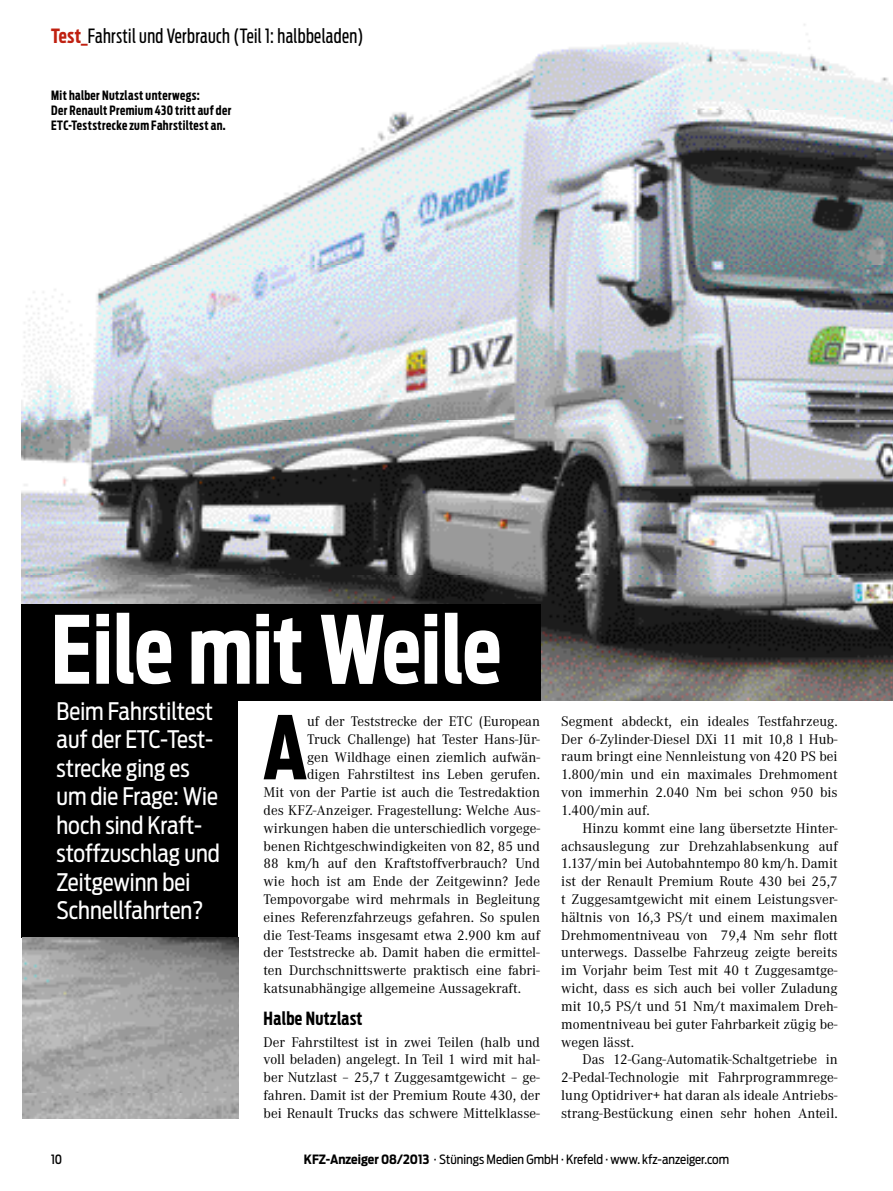
<style>
.page{position:relative;width:893px;height:1191px;background:#fff}
.page>*{position:absolute;margin:0;border:0;box-sizing:border-box;transform-origin:0 0}
.t1{font:700 93px "Antenna Extra Cond";letter-spacing:.005em;color:#fff}
.t2{font:700 86.7px "Antenna Extra Cond";color:#000}
.t3{font:24px/28.5px "Antenna Cond";color:#fff;scale:.95 1}
.t4{font:19.5px "Antenna Extra Cond";letter-spacing:.02em;color:#000}
.t5{font:700 18px "Antenna Extra Cond";letter-spacing:.02em;color:#000}
.t6{font:14.55px/17.9px "Corporate A";color:#000;text-align:justify}
.t7{font:700 12.75px/15px "Antenna Extra Cond";letter-spacing:.03em;color:#000}
.t8{font:12.75px "Antenna Cond";color:#000}
.t9{font:500 12.75px "Antenna Cond";color:#000;scale:.95 1}
.s1{font-weight:700;color:#c02010}
.s2{font-weight:700}
</style>
<div class="page">
<img style="left:21px;top:24px;width:872px;height:677px">
<div style="left:21px;top:604px;width:217px;height:334px;background:#000"></div>
<div style="left:51px;top:604px;width:489px;height:97px;background:#000"></div>
<img style="left:23px;top:938px;width:215px;height:180px">
<h3 class="t4" style="left:51px;top:24px;width:314px"><span class="s1">Test_</span>Fahrstil und Verbrauch (Teil 1: halbbeladen)</h3>
<p class="t7" style="left:51px;top:87px;width:182px">Mit halber Nutzlast unterwegs:<br>Der Renault Premium 430 tritt auf der<br>ETC-Teststrecke zum Fahrstiltest an.</p>
<h1 class="t1" style="left:51px;top:594px;width:452px">Eile mit Weile</h1>
<h3 class="t3" style="left:56px;top:697px;width:174px">Beim Fahrstiltest auf der ETC-Test&shy;strecke ging es um die Frage: Wie hoch sind Kraft&shy;stoffzuschlag und<br>Zeitgewinn bei<br>Schnellfahrten?</h3>
<h2 class="t2" style="left:263px;top:696px;width:45px">A</h2>
<p class="t6" style="left:307px;top:712px;width:234px">uf der Teststrecke der ETC (European</p>
<p class="t6" style="left:307px;top:730px;width:234px">Truck Challenge) hat Tester Hans-Jür-</p>
<p class="t6" style="left:307px;top:748px;width:234px">gen Wildhage einen ziemlich aufwän-</p>
<p class="t6" style="left:307px;top:766px;width:234px">digen Fahrstiltest ins Leben gerufen.</p>
<p class="t6" style="left:264px;top:783px;width:278px">Mit von der Partie ist auch die Testredaktion</p>
<p class="t6" style="left:264px;top:801px;width:278px">des KFZ-Anzeiger. Fragestellung: Welche Aus-</p>
<p class="t6" style="left:264px;top:819px;width:278px">wirkungen haben die unterschiedlich vorgege-</p>
<p class="t6" style="left:264px;top:837px;width:278px">benen Richtgeschwindigkeiten von 82, 85 und</p>
<p class="t6" style="left:264px;top:855px;width:278px">88 km/h auf den Kraftstoffverbrauch? Und</p>
<p class="t6" style="left:264px;top:872px;width:278px">wie hoch ist am Ende der Zeitgewinn? Jede</p>
<p class="t6" style="left:264px;top:890px;width:278px">Tempovorgabe wird mehrmals in Begleitung</p>
<p class="t6" style="left:264px;top:908px;width:278px">eines Referenzfahrzeugs gefahren. So spulen</p>
<p class="t6" style="left:264px;top:926px;width:278px">die Test-Teams insgesamt etwa 2.900 km auf</p>
<p class="t6" style="left:264px;top:944px;width:278px">der Teststrecke ab. Damit haben die ermittel-</p>
<p class="t6" style="left:264px;top:962px;width:278px">ten Durchschnittswerte praktisch eine fabri-</p>
<p class="t6" style="left:264px;top:979px;width:259px">katsunabhängige allgemeine Aussagekraft.</p>
<p class="t5" style="left:264px;top:1008px;width:100px">Halbe Nutzlast</p>
<p class="t6" style="left:264px;top:1033px;width:278px">Der Fahrstiltest ist in zwei Teilen (halb und voll beladen) angelegt. In Teil 1 wird mit hal&shy;ber Nutzlast – 25,7 t Zuggesamtgewicht – ge&shy;fahren. Damit ist der Premium Route 430, der bei Renault Trucks das schwere Mittelklasse-</p>
<p class="t6" style="left:561px;top:712px;width:278px">Segment abdeckt, ein ideales Testfahrzeug.<br>Der 6-Zylinder-Diesel DXi 11 mit 10,8 l Hub&shy;raum bringt eine Nennleistung von 420 PS bei 1.800/min und ein maximales Drehmoment von immerhin 2.040 Nm bei schon 950 bis 1.400/min auf.</p>
<p class="t6" style="left:561px;top:819px;width:278px;text-indent:21px">Hinzu kommt eine lang übersetzte Hinter&shy;achsauslegung zur Drehzahlabsenkung auf 1.137/min bei Autobahntempo 80 km/h. Damit ist der Renault Premium Route 430 bei 25,7 t Zuggesamtgewicht mit einem Leistungsver&shy;hältnis von 16,3 PS/t und einem maximalen Drehmomentniveau von 79,4 Nm sehr flott unterwegs. Dasselbe Fahrzeug zeigte bereits im Vorjahr beim Test mit 40 t Zuggesamtge&shy;wicht, dass es sich auch bei voller Zuladung mit 10,5 PS/t und 51 Nm/t maximalem Dreh&shy;momentniveau bei guter Fahrbarkeit zügig be&shy;wegen lässt.</p>
<p class="t6" style="left:561px;top:1051px;width:278px;text-indent:21px">Das 12-Gang-Automatik-Schaltgetriebe in 2-Pedal-Technologie mit Fahrprogrammrege&shy;lung Optidriver+ hat daran als ideale Antriebs&shy;strang-Bestückung einen sehr hohen Anteil.</p>
<p class="t9" style="left:51px;top:1151px;width:13px">10</p>
<p class="t8" style="left:304px;top:1152px;width:426px"><span class="s2">KFZ-Anzeiger 08/2013</span> · Stünings Medien GmbH · Krefeld · www. kfz-anzeiger.com</p>
</div>
